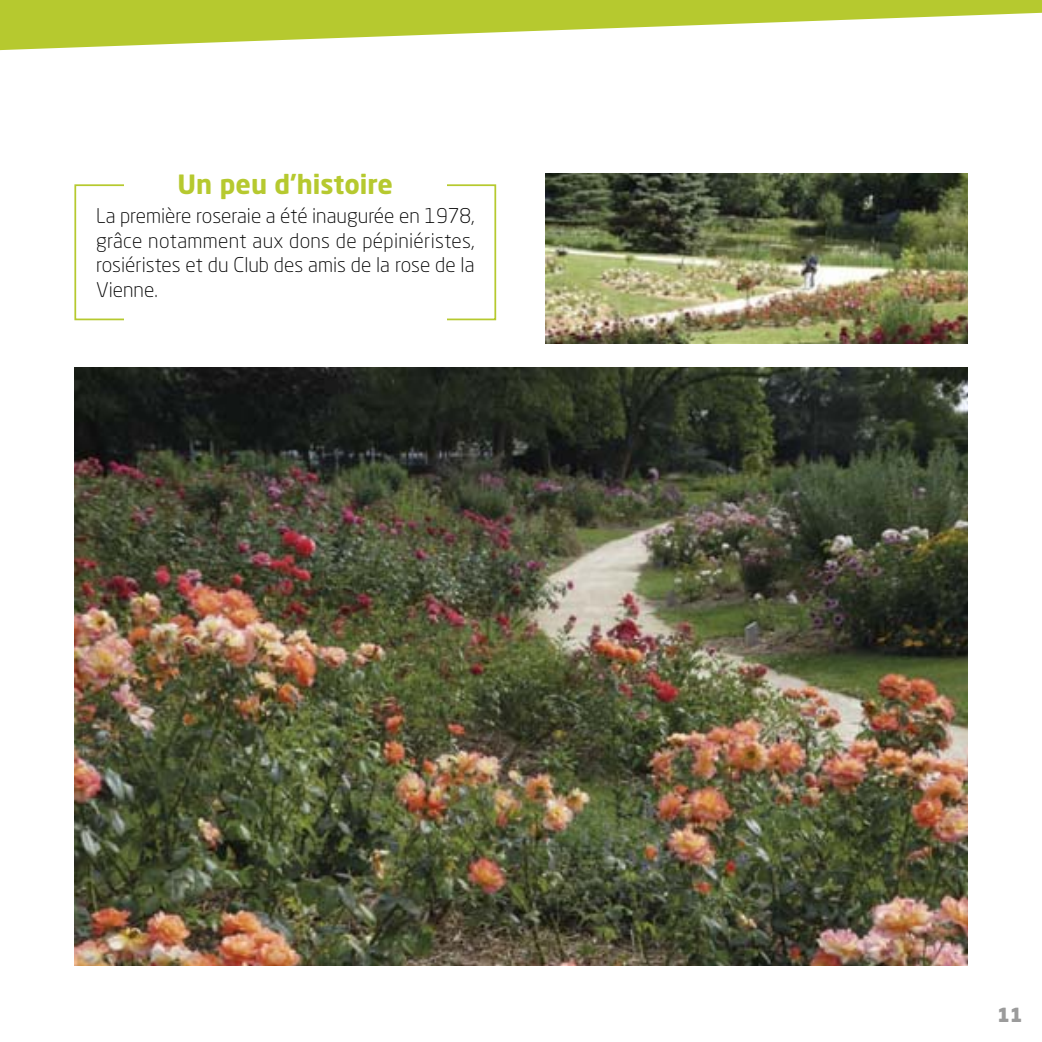
<style>
.page{position:relative;width:1042px;height:1042px;background:#fff}
.page>*{position:absolute;margin:0;border:0;box-sizing:border-box;transform-origin:0 0}
.t1{font:700 26.25px "Neo Sans Std";color:#b6c92f}
.t2{font:300 20.12px/24.5px "Neo Sans Std";color:#000;text-align:justify}
.t3{font:900 19.25px "Neo Sans Std";color:#9b9b9b}
</style>
<div class="page">
<svg style="left:0;top:0;width:1042px;height:51px;fill:#b6c92f"></svg>
<div style="left:74px;top:184px;width:422px;height:136px;border:2px solid #b6c92f"></div>
<div style="left:124px;top:167px;width:322px;height:34px;background:#fff"></div>
<div style="left:124px;top:303px;width:322px;height:34px;background:#fff"></div>
<img style="left:545px;top:174px;width:422px;height:169px">
<img style="left:74px;top:367px;width:893px;height:598px">
<h1 class="t1" style="left:178px;top:170px;width:217px">Un peu d’histoire</h1>
<p class="t2" style="left:96px;top:206px;width:380px">La première roseraie a été inaugurée en 1978, grâce notamment aux dons de pépiniéristes, rosiéristes et du Club des amis de la rose de la Vienne.</p>
<p class="t3" style="left:997px;top:1004px;width:27px">11</p>
</div>
